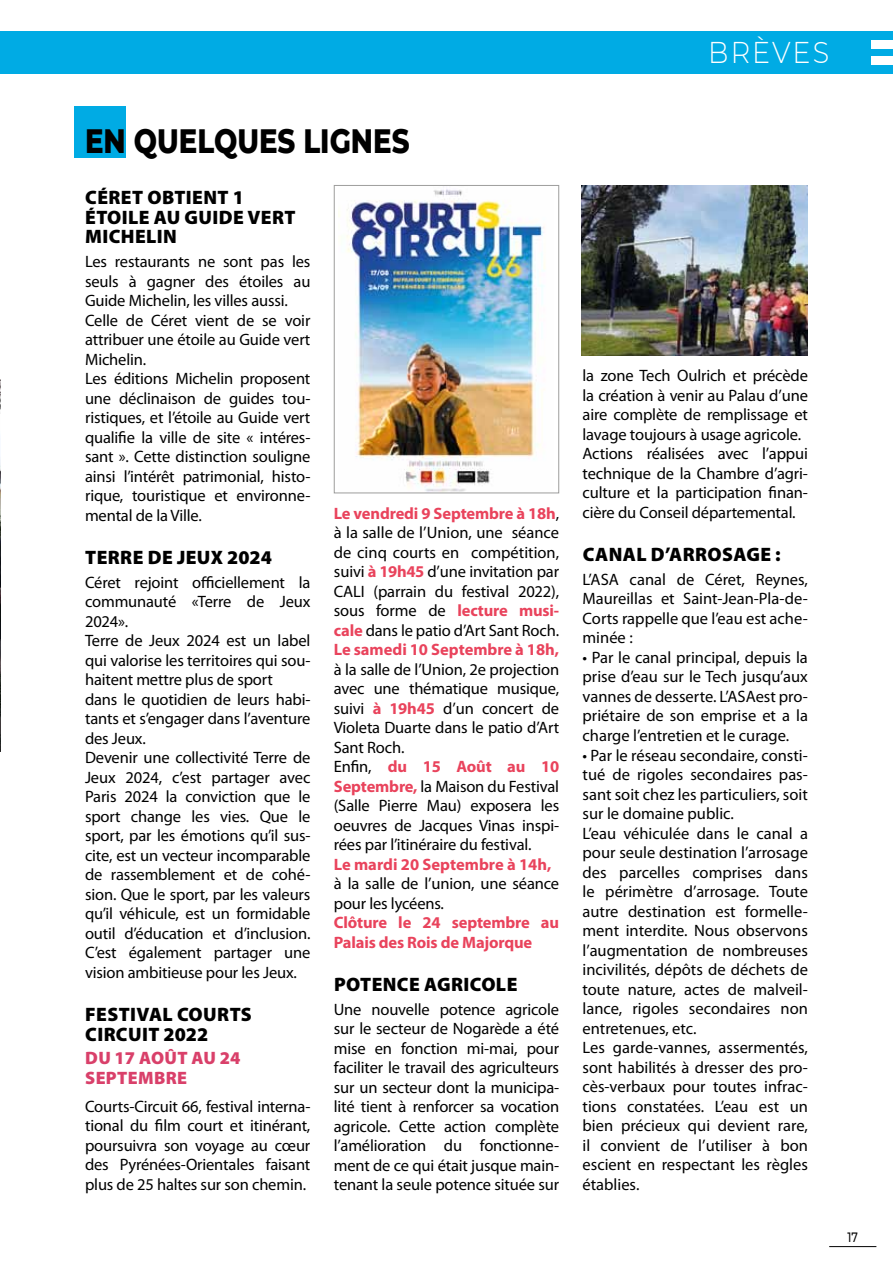
<style>
.page{position:relative;width:893px;height:1276px;background:#fff}
.page>*{position:absolute;margin:0;border:0;box-sizing:border-box;transform-origin:0 0}
.t1{font:800 34.5px "Montserrat";color:#000;scale:.8 1}
.t2{font:300 30px "Montserrat";letter-spacing:.08em;color:#fff;scale:.9 1}
.t3{font:900 19.5px/19.5px "Myriad Pro";letter-spacing:.02em;color:#000}
.t4{font:900 18px/19.5px "Myriad Pro";letter-spacing:.02em;color:#d9406a}
.t5{font:16.5px/19.5px "Myriad Pro";letter-spacing:-.01em;color:#000}
.t6{font:700 16.5px/19.5px "Myriad Pro";letter-spacing:-.01em;color:#e9435c}
.t7{font:500 13.5px "Montserrat";color:#000;scale:.8 1}
.s1{font-weight:700;color:#e9435c}
</style>
<div class="page">
<div style="left:0;top:31px;width:893px;height:42px;background:#00abe4"></div>
<div style="left:872px;top:40px;width:21px;height:9px;background:#fff"></div>
<div style="left:872px;top:56px;width:21px;height:9px;background:#fff"></div>
<hr style="left:829px;top:1246px;width:47px;height:1px;background:#000">
<div style="left:74px;top:106px;width:51px;height:51px;background:#00abe4"></div>
<img style="left:582px;top:186px;width:225px;height:169px">
<img style="left:338px;top:189px;width:207px;height:302px">
<div style="left:334px;top:185px;width:225px;height:308px;border:1px solid #9d9d9c"></div>
<img style="left:0;top:380px;width:1px;height:371px">
<h2 class="t2" style="left:708px;top:32px;width:136px">BRÈVES</h2>
<h1 class="t1" style="left:85px;top:115px;width:407px">EN QUELQUES LIGNES</h1>
<p class="t3" style="left:85px;top:188px;width:212px">CÉRET OBTIENT 1<br>ÉTOILE AU GUIDE VERT<br>MICHELIN</p>
<p class="t5" style="left:85px;top:251px;width:227px">Les restaurants ne sont pas les seuls à gagner des étoiles au<br>Guide Michelin, les villes aussi.<br>Celle de Céret vient de se voir attribuer une étoile au Guide vert<br>Michelin.<br>Les éditions Michelin proposent une déclinaison de guides tou&shy;ristiques, et l’étoile au Guide vert qualifie la ville de site « intéres&shy;sant ». Cette distinction souligne ainsi l’intérêt patrimonial, histo&shy;rique, touristique et environne&shy;mental de la Ville.</p>
<p class="t3" style="left:85px;top:548px;width:188px">TERRE DE JEUX 2024</p>
<p class="t5" style="left:85px;top:572px;width:227px">Céret rejoint officiellement la communauté «Terre de Jeux<br>2024».<br>Terre de Jeux 2024 est un label qui valorise les territoires qui sou&shy;haitent mettre plus de sport<br>dans le quotidien de leurs habi&shy;tants et s’engager dans l’aventure des Jeux.<br>Devenir une collectivité Terre de<br>Jeux 2024, c’est partager avec<br>Paris 2024 la conviction que le sport change les vies. Que le sport, par les émotions qu’il sus&shy;cite, est un vecteur incomparable de rassemblement et de cohé&shy;sion. Que le sport, par les valeurs qu’il véhicule, est un formidable outil d’éducation et d’inclusion.<br>C’est également partager une vision ambitieuse pour les Jeux.</p>
<p class="t3" style="left:85px;top:1005px;width:11px">FESTI</p>
<p class="t3" style="left:137px;top:1005px;width:117px">VAL COURTS</p>
<p class="t3" style="left:85px;top:1024px;width:12px">CIRC</p>
<p class="t3" style="left:128px;top:1024px;width:82px">UIT 2022</p>
<p class="t4" style="left:85px;top:1048px;width:157px">DU 17 AOÛT AU 24<br>SEPTEMBRE</p>
<p class="t5" style="left:85px;top:1096px;width:227px;text-align:justify">Courts-Circuit 66, festival interna&shy;tional du film court et itinérant, poursuivra son voyage au cœur des Pyrénées-Orientales faisant plus de 25 haltes sur son chemin.</p>
<p class="t5" style="left:334px;top:503px;width:227px;text-align:justify"><span class="s1">Le vendredi 9 Septembre à 18h</span>, à la salle de l’Union, une séance de cinq courts en compétition, suivi <span class="s1">à 19h45</span> d’une invitation par CALI (parrain du festival 2022), sous forme de <span class="s1">lecture musi&shy;cale</span> dans le patio d’Art Sant Roch.<br><span class="s1">Le samedi 10 Septembre à 18h,</span></p>
<p class="t5" style="left:334px;top:659px;width:227px">à la salle de l’Union, 2e projection avec une thématique musique, suivi <span class="s1">à 19h45</span> d’un concert de<br>Violeta Duarte dans le patio d’Art<br>Sant Roch.<br>Enfin, <span class="s1">du 15 Août au 10<br>Septembre,</span> la Maison du Festival (Salle Pierre Mau) exposera les oeuvres de Jacques Vinas inspi&shy;rées par l’itinéraire du festival.</p>
<p class="t6" style="left:334px;top:854px;width:219px">Le mardi 20 Septembre à 14h,</p>
<p class="t5" style="left:334px;top:873px;width:227px">à la salle de l’union, une séance pour les lycéens.</p>
<p class="t6" style="left:334px;top:912px;width:227px">Clôture le 24 septembre au<br>Palais des Rois de Majorque</p>
<p class="t3" style="left:334px;top:974px;width:185px">POTENCE AGRICOLE</p>
<p class="t5" style="left:334px;top:999px;width:227px;text-align:justify">Une nouvelle potence agricole sur le secteur de Nogarède a été mise en fonction mi-mai, pour faciliter le travail des agriculteurs sur un secteur dont la municipa&shy;lité tient à renforcer sa vocation agricole. Cette action complète l’amélioration du fonctionne&shy;ment de ce qui était jusque main&shy;tenant la seule potence située sur</p>
<p class="t5" style="left:583px;top:366px;width:227px">la zone Tech Oulrich et précède la création à venir au Palau d’une aire complète de remplissage et lavage toujours à usage agricole.<br>Actions réalisées avec l’appui technique de la Chambre d’agri&shy;culture et la participation finan&shy;cière du Conseil départemental.</p>
<p class="t3" style="left:583px;top:545px;width:199px">CANAL D’ARROSAGE :</p>
<p class="t5" style="left:583px;top:569px;width:227px;text-align:justify">L’ASA canal de Céret, Reynes, Maureillas et Saint-Jean-Pla-de-Corts rappelle que l’eau est ache&shy;minée :</p>
<p class="t5" style="left:583px;top:647px;width:227px;text-align:justify">• Par le canal principal, depuis la prise d’eau sur le Tech jusqu’aux vannes de desserte. L’ASAest pro&shy;priétaire de son emprise et a la charge l’entretien et le curage.</p>
<p class="t5" style="left:583px;top:745px;width:227px">• Par le réseau secondaire, consti&shy;tué de rigoles secondaires pas&shy;sant soit chez les particuliers, soit sur le domaine public.<br>L’eau véhiculée dans le canal a pour seule destination l’arrosage des parcelles comprises dans le périmètre d’arrosage. Toute autre destination est formelle&shy;ment interdite. Nous observons l’augmentation de nombreuses incivilités, dépôts de déchets de toute nature, actes de malveil&shy;lance, rigoles secondaires non entretenues, etc.<br>Les garde-vannes, assermentés, sont habilités à dresser des pro&shy;cès-verbaux pour toutes infrac&shy;tions constatées. L’eau est un bien précieux qui devient rare, il convient de l’utiliser à bon escient en respectant les règles établies.</p>
<p class="t7" style="left:847px;top:1227px;width:15px">17</p>
</div>
